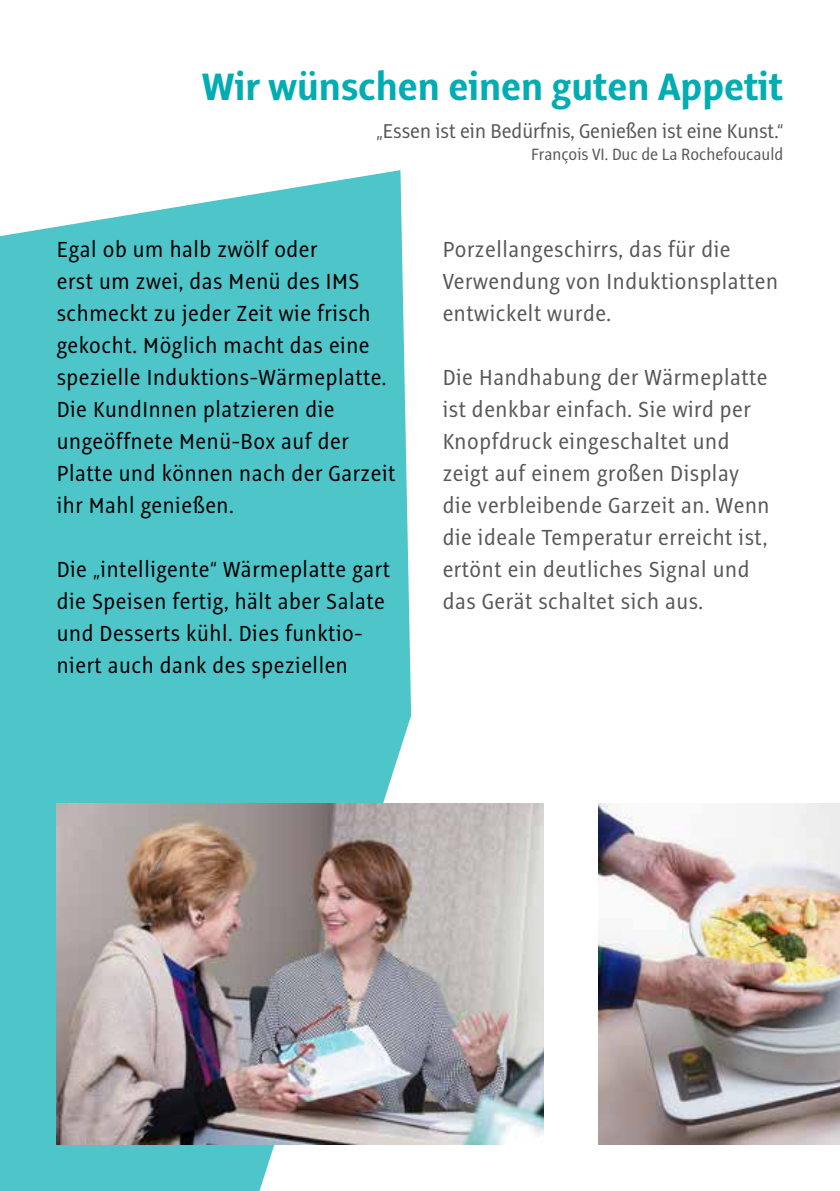
<style>
.page{position:relative;width:840px;height:1191px;background:#fff}
.page>*{position:absolute;margin:0;border:0;box-sizing:border-box;transform-origin:0 0}
.t1{font:700 42px "Alto Con";color:#00adb3}
.t2{font:24px/32px "Alto Con";letter-spacing:.025em;color:#000}
.t3{font:24px/32px "Alto Con";letter-spacing:.025em;color:#58585a}
.t4{font:22px "Alto Con";color:#58585a}
.t5{font:18px "Alto Con";color:#58585a}
</style>
<div class="page">
<svg style="left:0;top:170px;width:411px;height:1021px;background:#5bc9cd"></svg>
<img style="left:57px;top:804px;width:486px;height:340px">
<img style="left:598px;top:803px;width:241px;height:341px">
<h1 class="t1" style="left:202px;top:62px;width:582px">Wir wünschen einen guten Appetit</h1>
<p class="t4" style="left:376px;top:118px;width:408px">„Essen ist ein Bedürfnis, Genießen ist eine Kunst.“</p>
<p class="t5" style="left:531px;top:144px;width:253px">François VI. Duc de La Rochefoucauld</p>
<p class="t2" style="left:57px;top:233px;width:340px">Egal ob um halb zwölf oder<br>erst um zwei, das Menü des IMS schmeckt zu jeder Zeit wie frisch gekocht. Möglich macht das eine spezielle Induktions-Wärmeplatte.<br>Die KundInnen platzieren die ungeöffnete Menü-Box auf der<br>Platte und können nach der Garzeit ihr Mahl genießen.</p>
<p class="t2" style="left:57px;top:553px;width:334px">Die „intelligente“ Wärmeplatte gart die Speisen fertig, hält aber Salate und Desserts kühl. Dies funktio&shy;niert auch dank des speziellen</p>
<p class="t3" style="left:442px;top:233px;width:337px">Porzellangeschirrs, das für die<br>Verwendung von Induktionsplatten entwickelt wurde.</p>
<p class="t3" style="left:442px;top:361px;width:328px">Die Handhabung der Wärmeplatte ist denkbar einfach. Sie wird per<br>Knopfdruck eingeschaltet und zeigt auf einem großen Display die verbleibende Garzeit an. Wenn die ideale Temperatur erreicht ist, ertönt ein deutliches Signal und das Gerät schaltet sich aus.</p>
</div>
